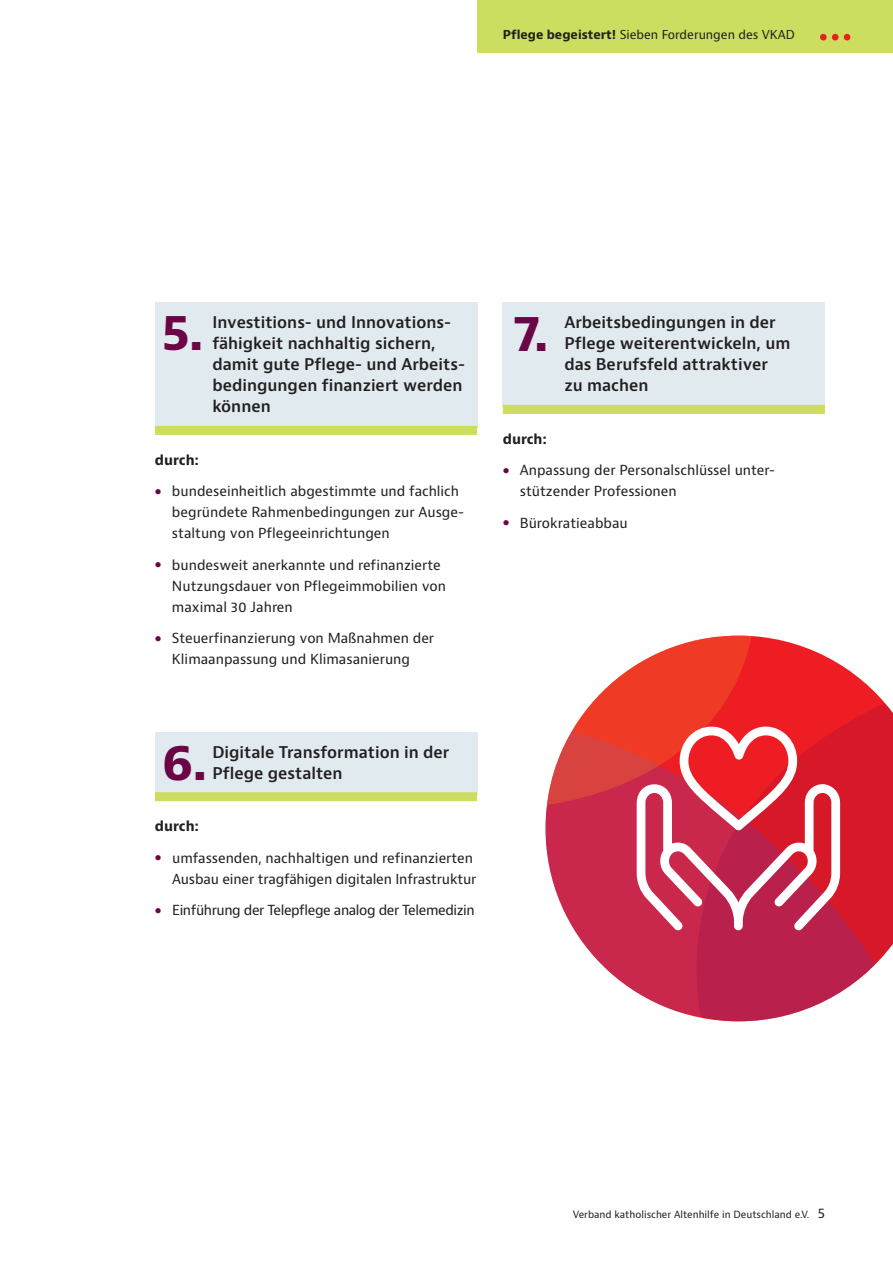
<style>
.page{position:relative;width:893px;height:1263px;background:#fff}
.page>*{position:absolute;margin:0;border:0;box-sizing:border-box;transform-origin:0 0}
.t1{font:700 49.35px "Bernino Sans";color:#6b0545}
.t2{font:600 15.75px/21px "Bernino Sans";color:#231f20}
.t3{font:13.5px/21px "Bernino Sans";color:#231f20}
.t4{font:13.5px "Bernino Sans";letter-spacing:-.03em;color:#231f20}
.t5{font:700 13.5px "Bernino Sans";color:#231f20}
.t6{font:12px "Bernino Sans";color:#231f20}
.t7{font:9.75px "Bernino Sans";color:#231f20}
.s1{font-weight:700}
.s2{color:#6b0545}
.s3{font-size:13.5px}
</style>
<div class="page">
<div style="left:477px;top:0;width:416px;height:53px;background:#ccdd60"></div>
<div style="left:820px;top:34px;width:7px;height:7px;background:#ee1d23;border-radius:50%"></div>
<div style="left:832px;top:34px;width:6px;height:7px;background:#ee1d23;border-radius:50%"></div>
<div style="left:844px;top:34px;width:6px;height:7px;background:#ee1d23;border-radius:50%"></div>
<div style="left:155px;top:303px;width:322px;height:41px;background:#e0eaef"></div>
<div style="left:155px;top:324px;width:322px;height:83px;background:#e0eaef"></div>
<div style="left:155px;top:387px;width:322px;height:41px;background:#e0eaef"></div>
<div style="left:155px;top:426px;width:322px;height:9px;background:#ccdd60"></div>
<div style="left:155px;top:732px;width:322px;height:41px;background:#e0eaef"></div>
<div style="left:155px;top:753px;width:322px;height:41px;background:#e0eaef"></div>
<div style="left:155px;top:792px;width:322px;height:9px;background:#ccdd60"></div>
<div style="left:503px;top:303px;width:322px;height:83px;background:#e0eaef"></div>
<div style="left:503px;top:366px;width:322px;height:41px;background:#e0eaef"></div>
<div style="left:503px;top:405px;width:322px;height:9px;background:#ccdd60"></div>
<svg style="left:840px;top:664px;width:53px;height:56px;fill:#ee1d28"></svg>
<svg style="left:576px;top:720px;width:317px;height:301px"></svg>
<svg style="left:545px;top:636px;width:295px;height:297px"></svg>
<p class="t6" style="left:503px;top:27px;width:294px"><span class="s1">Pflege begeistert!</span> Sieben Forderungen des VKAD</p>
<h1 class="t1" style="left:161px;top:300px;width:44px">5.</h1>
<p class="t2" style="left:212px;top:312px;width:254px">Investitions- und Innovations&shy;fähigkeit nachhaltig sichern, damit gute Pflege- und Arbeits&shy;bedingungen finanziert werden können</p>
<p class="t5" style="left:155px;top:451px;width:46px">durch:</p>
<p class="t3" style="left:172px;top:481px;width:294px;text-indent:-17px"><span class="s2">●</span> bundeseinheitlich abgestimmte und fachlich begründete Rahmenbedingungen zur Ausge&shy;staltung von Pflegeeinrichtungen</p>
<p class="t3" style="left:172px;top:555px;width:276px;text-indent:-17px"><span class="s2">●</span> bundesweit anerkannte und refinanzierte<br>Nutzungsdauer von Pflegeimmobilien von maximal 30 Jahren</p>
<p class="t3" style="left:155px;top:628px;width:281px;text-align:center"><span class="s2">●</span> Steuerfinanzierung von Maßnahmen der<br>Klimaanpassung und Klimasanierung</p>
<h1 class="t1" style="left:513px;top:301px;width:37px">7.</h1>
<p class="t2" style="left:564px;top:312px;width:228px">Arbeitsbedingungen in der<br>Pflege weiterentwickeln, um das Berufsfeld attraktiver<br>zu machen</p>
<p class="t5" style="left:503px;top:430px;width:46px">durch:</p>
<p class="t3" style="left:520px;top:460px;width:257px;text-indent:-17px"><span class="s2">●</span> Anpassung der Personalschlüssel unter&shy;stützender Professionen</p>
<p class="t3" style="left:503px;top:513px;width:126px"><span class="s2">●</span> Bürokratieabbau</p>
<h1 class="t1" style="left:161px;top:730px;width:47px">6.</h1>
<p class="t2" style="left:212px;top:742px;width:238px">Digitale Transformation in der<br>Pflege gestalten</p>
<p class="t5" style="left:155px;top:817px;width:46px">durch:</p>
<p class="t3" style="left:155px;top:847px;width:323px;text-align:right"><span class="s2">●</span> umfassenden, nachhaltigen und refinanzierten<br>Ausbau einer tragfähigen digitalen Infrastruktur</p>
<p class="t4" style="left:155px;top:901px;width:321px"><span class="s2">●</span> Einführung der Telepflege analog der Telemedizin</p>
<p class="t7" style="left:573px;top:1207px;width:254px">Verband katholischer Altenhilfe in Deutschland e.V. <span class="s3">5</span></p>
</div>
